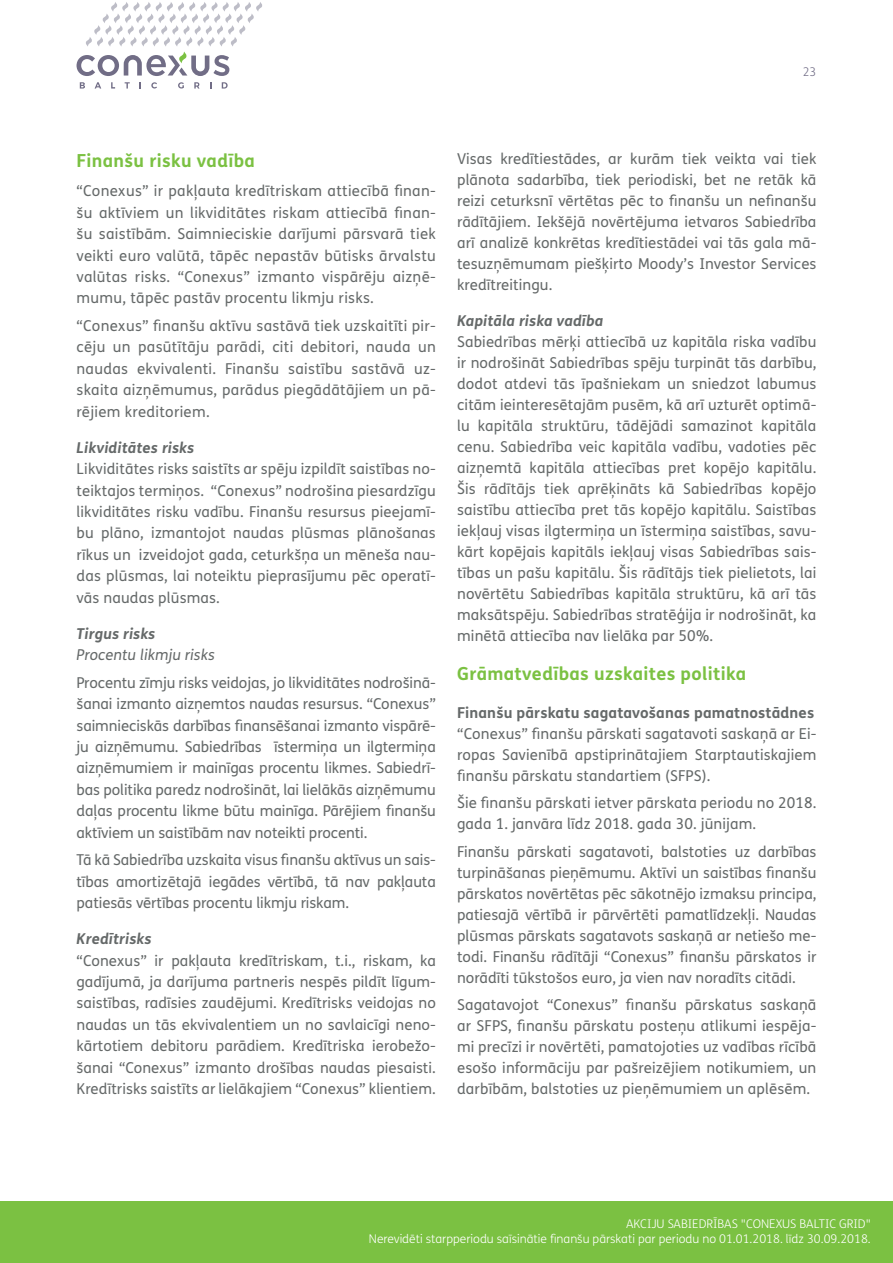
<style>
.page{position:relative;width:893px;height:1263px;background:#fff}
.page>*{position:absolute;margin:0;border:0;box-sizing:border-box;transform-origin:0 0}
.t1{font:700 18px "FS Me Pro";letter-spacing:.02em;color:#7bc142}
.t2{font:15px/21px "FS Me Pro";letter-spacing:.01em;color:#656969;text-align:justify}
.t3{font:italic 700 15px "FS Me Pro";letter-spacing:.01em;color:#656969}
.t4{font:700 15px "FS Me Pro";letter-spacing:.01em;color:#656969}
.t5{font:italic 15px "FS Me Pro";letter-spacing:.01em;color:#656969}
.t6{font:300 12px/14.4px "FS Me Pro";color:#fff;text-align:right}
.t7{font:300 12px "FS Me Pro";color:#716d86}
</style>
<div class="page">
<div style="left:0;top:1201px;width:893px;height:62px;background:#7bc142"></div>
<svg style="left:80px;top:82px;width:5px;height:7px"></svg>
<svg style="left:95px;top:82px;width:6px;height:7px"></svg>
<svg style="left:111px;top:82px;width:4px;height:7px"></svg>
<svg style="left:125px;top:82px;width:5px;height:7px"></svg>
<svg style="left:151px;top:82px;width:6px;height:7px"></svg>
<svg style="left:178px;top:82px;width:6px;height:7px"></svg>
<svg style="left:194px;top:82px;width:6px;height:7px"></svg>
<svg style="left:222px;top:82px;width:6px;height:7px"></svg>
<svg style="left:77px;top:2px;width:185px;height:74px"></svg>
<p class="t7" style="left:803px;top:64px;width:15px">23</p>
<p class="t1" style="left:77px;top:146px;width:180px">Finanšu risku vadība</p>
<p class="t2" style="left:77px;top:180px;width:361px">“Conexus” ir pakļauta kredītriskam attiecībā finan&shy;šu aktīviem un likviditātes riskam attiecībā finan&shy;šu saistībām. Saimnieciskie darījumi pārsvarā tiek veikti euro valūtā, tāpēc nepastāv būtisks ārvalstu valūtas risks. “Conexus” izmanto vispārēju aizņē&shy;mumu, tāpēc pastāv procentu likmju risks.</p>
<p class="t2" style="left:77px;top:315px;width:361px">“Conexus” finanšu aktīvu sastāvā tiek uzskaitīti pir&shy;cēju un pasūtītāju parādi, citi debitori, nauda un naudas ekvivalenti. Finanšu saistību sastāvā uz&shy;skaita aizņēmumus, parādus piegādātājiem un pā&shy;rējiem kreditoriem.</p>
<p class="t3" style="left:77px;top:436px;width:119px">Likviditātes risks</p>
<p class="t2" style="left:77px;top:458px;width:361px">Likviditātes risks saistīts ar spēju izpildīt saistības no&shy;teiktajos termiņos. “Conexus” nodrošina piesardzīgu likviditātes risku vadību. Finanšu resursus pieejamī&shy;bu plāno, izmantojot naudas plūsmas plānošanas rīkus un izveidojot gada, ceturkšņa un mēneša nau&shy;das plūsmas, lai noteiktu pieprasījumu pēc operatī&shy;vās naudas plūsmas.</p>
<p class="t3" style="left:77px;top:622px;width:80px">Tirgus risks</p>
<p class="t5" style="left:77px;top:644px;width:140px">Procentu likmju risks</p>
<p class="t2" style="left:77px;top:672px;width:361px">Procentu zīmju risks veidojas, jo likviditātes nodrošinā&shy;šanai izmanto aizņemtos naudas resursus. “Conexus” saimnieciskās darbības finansēšanai izmanto vispārē&shy;ju aizņēmumu. Sabiedrības īstermiņa un ilgtermiņa aizņēmumiem ir mainīgas procentu likmes. Sabiedrī&shy;bas politika paredz nodrošināt, lai lielākās aizņēmumu daļas procentu likme būtu mainīga. Pārējiem finanšu aktīviem un saistībām nav noteikti procenti.</p>
<p class="t2" style="left:77px;top:849px;width:361px">Tā kā Sabiedrība uzskaita visus finanšu aktīvus un sais&shy;tības amortizētajā iegādes vērtībā, tā nav pakļauta patiesās vērtības procentu likmju riskam.</p>
<p class="t3" style="left:77px;top:927px;width:76px">Kredītrisks</p>
<p class="t2" style="left:77px;top:949px;width:361px">“Conexus” ir pakļauta kredītriskam, t.i., riskam, ka gadījumā, ja darījuma partneris nespēs pildīt līgum&shy;saistības, radīsies zaudējumi. Kredītrisks veidojas no naudas un tās ekvivalentiem un no savlaicīgi neno&shy;kārtotiem debitoru parādiem. Kredītriska ierobežo&shy;šanai “Conexus” izmanto drošības naudas piesaisti.<br>Kredītrisks saistīts ar lielākajiem “Conexus” klientiem.</p>
<p class="t2" style="left:457px;top:148px;width:361px">Visas kredītiestādes, ar kurām tiek veikta vai tiek plānota sadarbība, tiek periodiski, bet ne retāk kā reizi ceturksnī vērtētas pēc to finanšu un nefinanšu rādītājiem. Iekšējā novērtējuma ietvaros Sabiedrība arī analizē konkrētas kredītiestādei vai tās gala mā&shy;tesuzņēmumam piešķirto Moody’s Investor Services kredītreitingu.</p>
<p class="t3" style="left:457px;top:309px;width:148px">Kapitāla riska vadība</p>
<p class="t2" style="left:457px;top:331px;width:361px">Sabiedrības mērķi attiecībā uz kapitāla riska vadību ir nodrošināt Sabiedrības spēju turpināt tās darbību, dodot atdevi tās īpašniekam un sniedzot labumus citām ieinteresētajām pusēm, kā arī uzturēt optimā&shy;lu kapitāla struktūru, tādējādi samazinot kapitāla cenu. Sabiedrība veic kapitāla vadību, vadoties pēc aizņemtā kapitāla attiecības pret kopējo kapitālu.<br>Šis rādītājs tiek aprēķināts kā Sabiedrības kopējo saistību attiecība pret tās kopējo kapitālu. Saistības iekļauj visas ilgtermiņa un īstermiņa saistības, savu&shy;kārt kopējais kapitāls iekļauj visas Sabiedrības sais&shy;tības un pašu kapitālu. Šis rādītājs tiek pielietots, lai novērtētu Sabiedrības kapitāla struktūru, kā arī tās maksātspēju. Sabiedrības stratēģija ir nodrošināt, ka minētā attiecība nav lielāka par 50%.</p>
<p class="t1" style="left:457px;top:660px;width:291px">Grāmatvedības uzskaites politika</p>
<p class="t4" style="left:457px;top:701px;width:359px">Finanšu pārskatu sagatavošanas pamatnostādnes</p>
<p class="t2" style="left:457px;top:723px;width:361px">“Conexus” finanšu pārskati sagatavoti saskaņā ar Ei&shy;ropas Savienībā apstiprinātajiem Starptautiskajiem finanšu pārskatu standartiem (SFPS).</p>
<p class="t2" style="left:457px;top:792px;width:361px">Šie finanšu pārskati ietver pārskata periodu no 2018. gada 1. janvāra līdz 2018. gada 30. jūnijam.</p>
<p class="t2" style="left:457px;top:841px;width:361px">Finanšu pārskati sagatavoti, balstoties uz darbības turpināšanas pieņēmumu. Aktīvi un saistības finanšu pārskatos novērtētas pēc sākotnējo izmaksu principa, patiesajā vērtībā ir pārvērtēti pamatlīdzekļi. Naudas plūsmas pārskats sagatavots saskaņā ar netiešo me&shy;todi. Finanšu rādītāji “Conexus” finanšu pārskatos ir norādīti tūkstošos euro, ja vien nav noradīts citādi.</p>
<p class="t2" style="left:457px;top:994px;width:361px">Sagatavojot “Conexus” finanšu pārskatus saskaņā ar SFPS, finanšu pārskatu posteņu atlikumi iespēja&shy;mi precīzi ir novērtēti, pamatojoties uz vadības rīcībā esošo informāciju par pašreizējiem notikumiem, un darbībām, balstoties uz pieņēmumiem un aplēsēm.</p>
<p class="t6" style="left:369px;top:1217px;width:503px">AKCIJU SABIEDRĪBAS "CONEXUS BALTIC GRID"<br>Nerevidēti starpperiodu saīsinātie finanšu pārskati par periodu no 01.01.2018. līdz 30.09.2018.</p>
</div>
